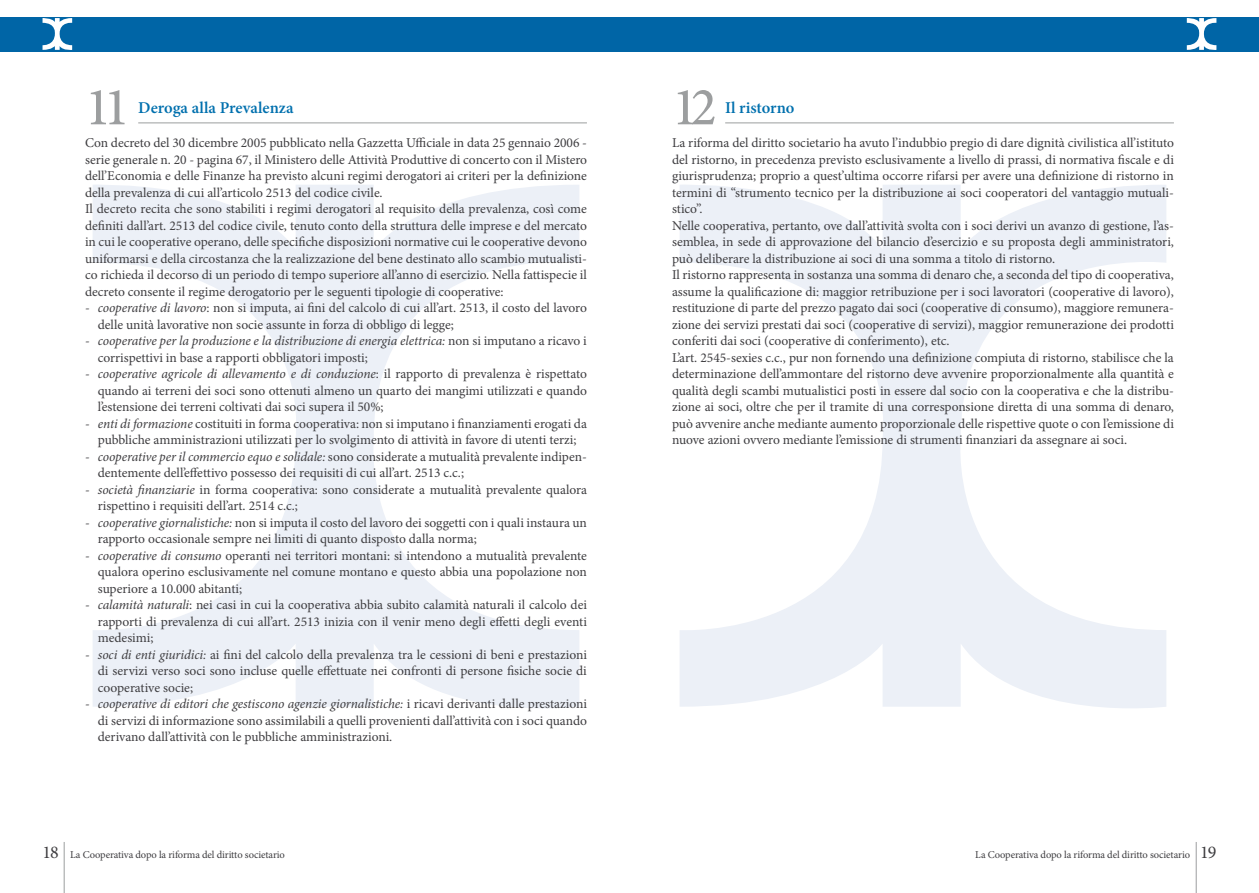
<style>
.page{position:relative;width:1259px;height:893px;background:#fff}
.page>*{position:absolute;margin:0;border:0;box-sizing:border-box;transform-origin:0 0}
.t1{font:500 54px "Minion Pro";color:#9c9e9f}
.t2{font:600 16.5px "Minion Pro";color:#0070ae}
.t3{font:13.5px/16.5px "Minion Pro";letter-spacing:-.005em;color:#3e3d40}
.t4{font:10.5px "Minion Pro";letter-spacing:-.01em;color:#3e3d40}
.s1{font-style:italic}
.s2{font-size:18px}
</style>
<div class="page">
<div style="left:0;top:17px;width:1259px;height:34px;background:#0065a6"></div>
<svg style="left:43px;top:18px;width:29px;height:32px"></svg>
<svg style="left:93px;top:185px;width:486px;height:523px"></svg>
<svg style="left:680px;top:185px;width:486px;height:523px"></svg>
<svg style="left:1186px;top:18px;width:30px;height:32px"></svg>
<hr style="left:64px;top:842px;width:1px;height:51px;background:#9c9e9f">
<hr style="left:1195px;top:842px;width:1px;height:51px;background:#9c9e9f">
<hr style="left:138px;top:123px;width:449px;height:1px;background:#9c9e9f">
<hr style="left:725px;top:123px;width:449px;height:1px;background:#9c9e9f">
<h1 class="t1" style="left:85px;top:71px;width:46px">11</h1>
<p class="t2" style="left:138px;top:96px;width:157px">Deroga alla Prevalenza</p>
<h1 class="t1" style="left:672px;top:71px;width:46px">12</h1>
<p class="t2" style="left:725px;top:96px;width:71px">Il ristorno</p>
<p class="t3" style="left:85px;top:135px;width:503px">Con decreto del 30 dicembre 2005 pubblicato nella Gazzetta Ufficiale in data 25 gennaio 2006 - serie generale n. 20 - pagina 67, il Ministero delle Attività Produttive di concerto con il Mistero dell’Economia e delle Finanze ha previsto alcuni regimi derogatori ai criteri per la definizione della prevalenza di cui all’articolo 2513 del codice civile.<br>Il decreto recita che sono stabiliti i regimi derogatori al requisito della prevalenza, così come definiti dall’art. 2513 del codice civile, tenuto conto della struttura delle imprese e del mercato in cui le cooperative operano, delle specifiche disposizioni normative cui le cooperative devono uniformarsi e della circostanza che la realizzazione del bene destinato allo scambio mutualisti&shy;co richieda il decorso di un periodo di tempo superiore all’anno di esercizio. Nella fattispecie il decreto consente il regime derogatorio per le seguenti tipologie di cooperative:</p>
<p class="t3" style="left:98px;top:300px;width:491px;text-indent:-13px">- <span class="s1">cooperative di lavoro</span>: non si imputa, ai fini del calcolo di cui all’art. 2513, il costo del lavoro delle unità lavorative non socie assunte in forza di obbligo di legge;</p>
<p class="t3" style="left:98px;top:333px;width:490px;text-indent:-13px">- <span class="s1">cooperative per la produzione e la distribuzione di energia elettrica:</span> non si imputano a ricavo i corrispettivi in base a rapporti obbligatori imposti;</p>
<p class="t3" style="left:98px;top:366px;width:491px;text-align:justify;text-indent:-13px">- <span class="s1">cooperative agricole di allevamento e di conduzione</span>: il rapporto di prevalenza è rispettato quando ai terreni dei soci sono ottenuti almeno un quarto dei mangimi utilizzati e quando l’estensione dei terreni coltivati dai soci supera il 50%;</p>
<p class="t3" style="left:85px;top:415px;width:503px;text-align:center">- <span class="s1">enti di formazione</span> costituiti in forma cooperativa: non si imputano i finanziamenti erogati da pubbliche amministrazioni utilizzati per lo svolgimento di attività in favore di utenti terzi;</p>
<p class="t3" style="left:98px;top:448px;width:490px;text-indent:-13px">- <span class="s1">cooperative per il commercio equo e solidale:</span> sono considerate a mutualità prevalente indipen&shy;dentemente dell’effettivo possesso dei requisiti di cui all’art. 2513 c.c.;</p>
<p class="t3" style="left:98px;top:481px;width:491px;text-indent:-13px">- <span class="s1">società finanziarie</span> in forma cooperativa: sono considerate a mutualità prevalente qualora rispettino i requisiti dell’art. 2514 c.c.;</p>
<p class="t3" style="left:98px;top:514px;width:490px;text-indent:-13px">- <span class="s1">cooperative giornalistiche:</span> non si imputa il costo del lavoro dei soggetti con i quali instaura un rapporto occasionale sempre nei limiti di quanto disposto dalla norma;</p>
<p class="t3" style="left:98px;top:547px;width:490px;text-align:justify;text-indent:-13px">- <span class="s1">cooperative di consumo</span> operanti nei territori montani: si intendono a mutualità prevalente qualora operino esclusivamente nel comune montano e questo abbia una popolazione non superiore a 10.000 abitanti;</p>
<p class="t3" style="left:98px;top:597px;width:490px;text-align:justify;text-indent:-13px">- <span class="s1">calamità naturali</span>: nei casi in cui la cooperativa abbia subito calamità naturali il calcolo dei rapporti di prevalenza di cui all’art. 2513 inizia con il venir meno degli effetti degli eventi medesimi;</p>
<p class="t3" style="left:98px;top:646px;width:490px;text-align:justify;text-indent:-13px">- <span class="s1">soci di enti giuridici:</span> ai fini del calcolo della prevalenza tra le cessioni di beni e prestazioni di servizi verso soci sono incluse quelle effettuate nei confronti di persone fisiche socie di cooperative socie;</p>
<p class="t3" style="left:98px;top:696px;width:491px;text-align:justify;text-indent:-13px">- <span class="s1">cooperative di editori che gestiscono agenzie giornalistiche:</span> i ricavi derivanti dalle prestazioni di servizi di informazione sono assimilabili a quelli provenienti dall’attività con i soci quando derivano dall’attività con le pubbliche amministrazioni.</p>
<p class="t3" style="left:672px;top:135px;width:503px">La riforma del diritto societario ha avuto l’indubbio pregio di dare dignità civilistica all’istituto del ristorno, in precedenza previsto esclusivamente a livello di prassi, di normativa fiscale e di giurisprudenza; proprio a quest’ultima occorre rifarsi per avere una definizione di ristorno in termini di “strumento tecnico per la distribuzione ai soci cooperatori del vantaggio mutuali&shy;stico”.<br>Nelle cooperativa, pertanto, ove dall’attività svolta con i soci derivi un avanzo di gestione, l’as&shy;semblea, in sede di approvazione del bilancio d’esercizio e su proposta degli amministratori, può deliberare la distribuzione ai soci di una somma a titolo di ristorno.<br>Il ristorno rappresenta in sostanza una somma di denaro che, a seconda del tipo di cooperativa, assume la qualificazione di: maggior retribuzione per i soci lavoratori (cooperative di lavoro), restituzione di parte del prezzo pagato dai soci (cooperative di consumo), maggiore remunera&shy;zione dei servizi prestati dai soci (cooperative di servizi), maggior remunerazione dei prodotti conferiti dai soci (cooperative di conferimento), etc.<br>L’art. 2545-sexies c.c., pur non fornendo una definizione compiuta di ristorno, stabilisce che la determinazione dell’ammontare del ristorno deve avvenire proporzionalmente alla quantità e qualità degli scambi mutualistici posti in essere dal socio con la cooperativa e che la distribu&shy;zione ai soci, oltre che per il tramite di una corresponsione diretta di una somma di denaro, può avvenire anche mediante aumento proporzionale delle rispettive quote o con l’emissione di nuove azioni ovvero mediante l’emissione di strumenti finanziari da assegnare ai soci.</p>
<p class="t4" style="left:43px;top:848px;width:244px"><span class="s2">18</span> La Cooperativa dopo la riforma del diritto societario</p>
<p class="t4" style="left:975px;top:848px;width:243px">La Cooperativa dopo la riforma del diritto societario <span class="s2">19</span></p>
</div>
